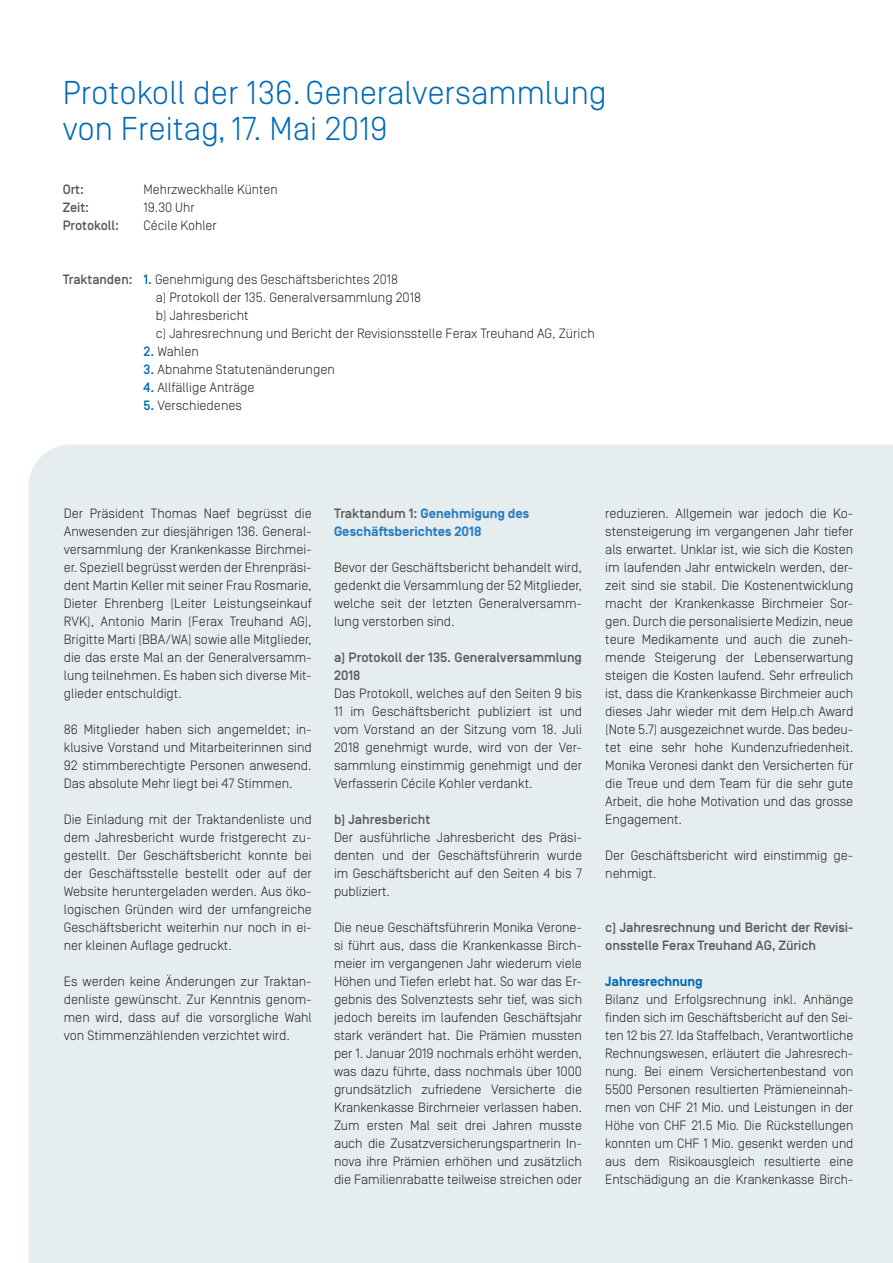
<style>
.page{position:relative;width:893px;height:1263px;background:#fff}
.page>*{position:absolute;margin:0;border:0;box-sizing:border-box;transform-origin:0 0}
.t1{font:300 33px/36px "Simplon Norm";color:#016ab6}
.t2{font:300 13.5px/18px "Simplon Norm";color:#231f20;text-align:justify}
.t3{font:500 13.5px/18px "Simplon Norm";letter-spacing:-.005em;color:#57585a}
.t4{font:700 13.5px/18px "Simplon Norm";color:#287cc0}
.t5{font:700 13.5px "Simplon Norm";letter-spacing:-.005em;color:#016ab6}
.s1{font-weight:500;color:#57585a}
.s2{font-weight:500;color:#016ab6}
</style>
<div class="page">
<div style="left:28px;top:444px;width:865px;height:819px;background:#e6edee"></div>
<h1 class="t1" style="left:63px;top:75px;width:545px">Protokoll der 136. Generalversammlung von Freitag, 17. Mai 2019</h1>
<p class="t3" style="left:63px;top:181px;width:23px">Ort:</p>
<p class="t2" style="left:143px;top:180px;width:136px">Mehrzweckhalle Künten</p>
<p class="t3" style="left:63px;top:199px;width:28px">Zeit:</p>
<p class="t2" style="left:143px;top:198px;width:53px">19.30 Uhr</p>
<p class="t3" style="left:63px;top:217px;width:58px">Protokoll:</p>
<p class="t2" style="left:143px;top:216px;width:75px">Cécile Kohler</p>
<p class="t2" style="left:156px;top:270px;width:441px;text-align:left;text-indent:-93px"><span class="s1">Traktanden:</span> <span class="s2">1.</span> Genehmigung des Geschäftsberichtes 2018<br>a) Protokoll der 135. Generalversammlung 2018<br>b) Jahresbericht<br>c) Jahresrechnung und Bericht der Revisionsstelle Ferax Treuhand AG, Zürich</p>
<p class="t2" style="left:143px;top:342px;width:57px"><span class="s2">2.</span> Wahlen</p>
<p class="t2" style="left:143px;top:360px;width:193px"><span class="s2">3.</span> Abnahme Statutenänderungen</p>
<p class="t2" style="left:143px;top:378px;width:113px"><span class="s2">4.</span> Allfällige Anträge</p>
<p class="t2" style="left:144px;top:396px;width:100px"><span class="s2">5.</span> Verschiedenes</p>
<p class="t2" style="left:64px;top:504px;width:250px">Der Präsident Thomas Naef begrüsst die Anwesenden zur diesjährigen 136. General&shy;versammlung der Krankenkasse Birchmei&shy;er. Speziell begrüsst werden der Ehrenpräsi&shy;dent Martin Keller mit seiner Frau Rosmarie, Dieter Ehrenberg (Leiter Leistungseinkauf RVK), Antonio Marin (Ferax Treuhand AG), Brigitte Marti (BBA/WA) sowie alle Mitglieder, die das erste Mal an der Generalversamm&shy;lung teilnehmen. Es haben sich diverse Mit&shy;glieder entschuldigt.</p>
<p class="t2" style="left:64px;top:720px;width:250px">86 Mitglieder haben sich angemeldet; in&shy;klusive Vorstand und Mitarbeiterinnen sind 92 stimmberechtigte Personen anwesend.<br>Das absolute Mehr liegt bei 47 Stimmen.</p>
<p class="t2" style="left:64px;top:810px;width:250px">Die Einladung mit der Traktandenliste und dem Jahresbericht wurde fristgerecht zu&shy;gestellt. Der Geschäftsbericht konnte bei der Geschäftsstelle bestellt oder auf der Website heruntergeladen werden. Aus öko&shy;logischen Gründen wird der umfangreiche Geschäftsbericht weiterhin nur noch in ei&shy;ner kleinen Auflage gedruckt.</p>
<p class="t2" style="left:64px;top:972px;width:250px">Es werden keine Änderungen zur Traktan&shy;denliste gewünscht. Zur Kenntnis genom&shy;men wird, dass auf die vorsorgliche Wahl von Stimmenzählenden verzichtet wird.</p>
<p class="t4" style="left:334px;top:505px;width:197px"><span class="s1">Traktandum 1:</span> Genehmigung des<br>Geschäftsberichtes 2018</p>
<p class="t2" style="left:334px;top:558px;width:250px">Bevor der Geschäftsbericht behandelt wird, gedenkt die Versammlung der 52 Mitglieder, welche seit der letzten Generalversamm&shy;lung verstorben sind.</p>
<p class="t3" style="left:334px;top:649px;width:250px">a) Protokoll der 135. Generalversammlung<br>2018</p>
<p class="t2" style="left:334px;top:684px;width:250px">Das Protokoll, welches auf den Seiten 9 bis 11 im Geschäftsbericht publiziert ist und vom Vorstand an der Sitzung vom 18. Juli 2018 genehmigt wurde, wird von der Ver&shy;sammlung einstimmig genehmigt und der Verfasserin Cécile Kohler verdankt.</p>
<p class="t3" style="left:334px;top:811px;width:98px">b) Jahresbericht</p>
<p class="t2" style="left:334px;top:828px;width:250px">Der ausführliche Jahresbericht des Präsi&shy;denten und der Geschäftsführerin wurde im Geschäftsbericht auf den Seiten 4 bis 7 publiziert.</p>
<p class="t2" style="left:334px;top:918px;width:250px">Die neue Geschäftsführerin Monika Verone&shy;si führt aus, dass die Krankenkasse Birch&shy;meier im vergangenen Jahr wiederum viele Höhen und Tiefen erlebt hat. So war das Er&shy;gebnis des Solvenztests sehr tief, was sich jedoch bereits im laufenden Geschäftsjahr stark verändert hat. Die Prämien mussten per 1. Januar 2019 nochmals erhöht werden, was dazu führte, dass nochmals über 1000 grundsätzlich zufriedene Versicherte die Krankenkasse Birchmeier verlassen haben.<br>Zum ersten Mal seit drei Jahren musste auch die Zusatzversicherungspartnerin In&shy;nova ihre Prämien erhöhen und zusätzlich die Familienrabatte teilweise streichen oder</p>
<p class="t2" style="left:605px;top:504px;width:250px">reduzieren. Allgemein war jedoch die Ko&shy;stensteigerung im vergangenen Jahr tiefer als erwartet. Unklar ist, wie sich die Kosten im laufenden Jahr entwickeln werden, der&shy;zeit sind sie stabil. Die Kostenentwicklung macht der Krankenkasse Birchmeier Sor&shy;gen. Durch die personalisierte Medizin, neue teure Medikamente und auch die zuneh&shy;mende Steigerung der Lebenserwartung steigen die Kosten laufend. Sehr erfreulich ist, dass die Krankenkasse Birchmeier auch dieses Jahr wieder mit dem Help.ch Award (Note 5.7) ausgezeichnet wurde. Das bedeu&shy;tet eine sehr hohe Kundenzufriedenheit.<br>Monika Veronesi dankt den Versicherten für die Treue und dem Team für die sehr gute Arbeit, die hohe Motivation und das grosse Engagement.</p>
<p class="t2" style="left:605px;top:846px;width:250px">Der Geschäftsbericht wird einstimmig ge&shy;nehmigt.</p>
<p class="t3" style="left:605px;top:919px;width:250px">c) Jahresrechnung und Bericht der Revisi&shy;onsstelle Ferax Treuhand AG, Zürich</p>
<p class="t5" style="left:605px;top:974px;width:99px">Jahresrechnung</p>
<p class="t2" style="left:605px;top:990px;width:250px">Bilanz und Erfolgsrechnung inkl. Anhänge finden sich im Geschäftsbericht auf den Sei&shy;ten 12 bis 27. Ida Staffelbach, Verantwortliche Rechnungswesen, erläutert die Jahresrech&shy;nung. Bei einem Versichertenbestand von 5500 Personen resultierten Prämieneinnah&shy;men von CHF 21 Mio. und Leistungen in der Höhe von CHF 21.5 Mio. Die Rückstellungen konnten um CHF 1 Mio. gesenkt werden und aus dem Risikoausgleich resultierte eine Entschädigung an die Krankenkasse Birch-</p>
</div>
